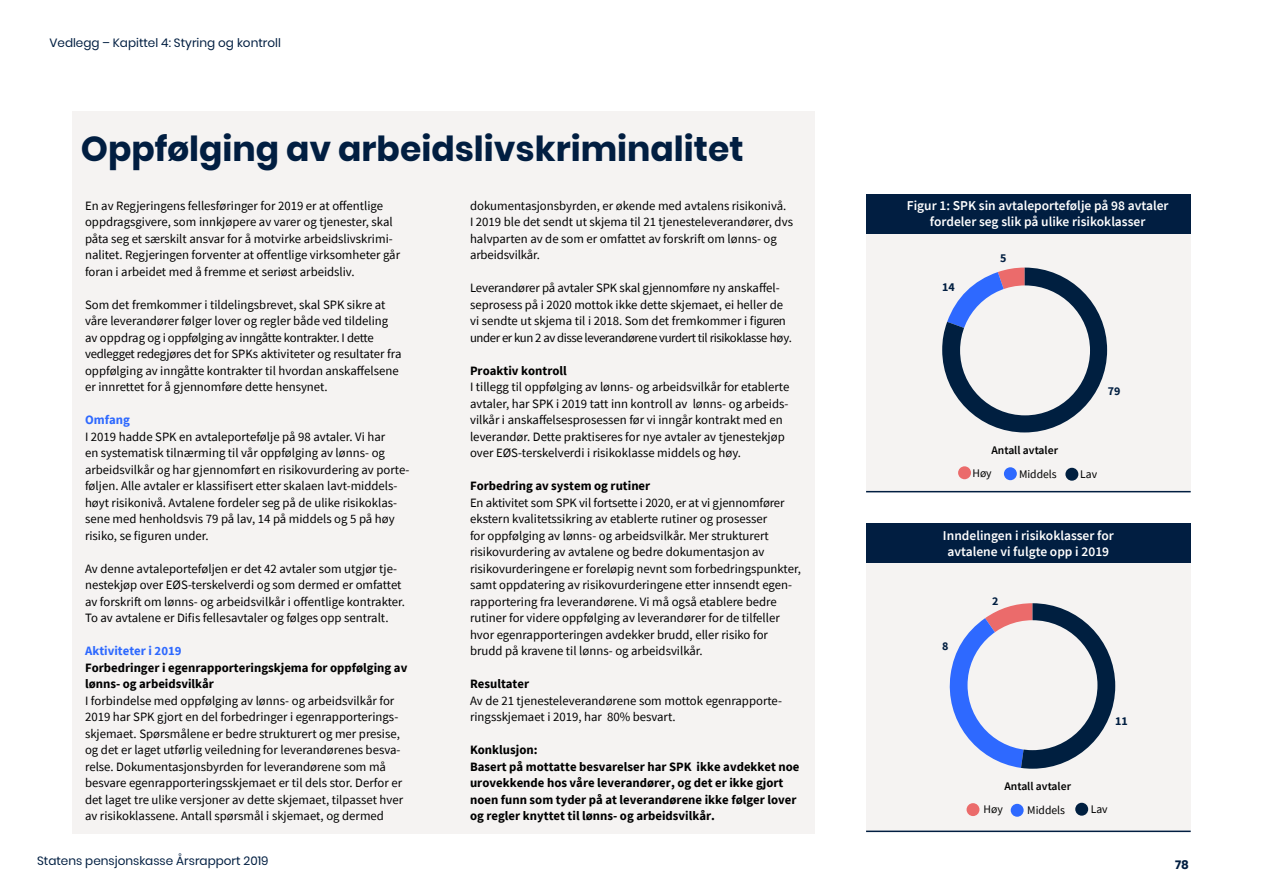
<style>
.page{position:relative;width:1263px;height:893px;background:#fff}
.page>*{position:absolute;margin:0;border:0;box-sizing:border-box;transform-origin:0 0}
.t1{font:700 34.5px "Poppins";color:#011e41}
.t2{font:600 13.5px/16.5px "Source Sans Pro";color:#fff;text-align:center}
.t3{font:12.75px/16.5px "Source Sans Pro";color:#000}
.t4{font:700 12.75px/16.5px "Source Sans Pro";color:#000}
.t5{font:700 12.75px "Source Sans Pro";color:#2e69ff}
.t6{font:12px "Poppins";color:#011e41}
.t7{font:700 12px "Source Sans Pro";color:#011e41}
.t8{font:700 12px "Poppins";color:#011e41}
.t9{font:11.55px "Source Sans Pro";color:#000}
.t10{font:600 11.55px "Source Sans Pro";color:#000}
</style>
<div class="page">
<div style="left:866px;top:549px;width:325px;height:283px;background:#f5f3f2"></div>
<div style="left:866px;top:218px;width:325px;height:273px;background:#f5f3f2"></div>
<div style="left:72px;top:111px;width:742px;height:722px;background:#f5f3f2"></div>
<div style="left:866px;top:523px;width:325px;height:39px;background:#011e41"></div>
<div style="left:866px;top:194px;width:325px;height:40px;background:#011e41"></div>
<hr style="left:866px;top:831px;width:325px;height:1px;background:#011e41">
<hr style="left:866px;top:491px;width:325px;height:1px;background:#011e41">
<div style="left:958px;top:466px;width:13px;height:13px;background:#eb6b6b;border-radius:50%"></div>
<div style="left:1004px;top:467px;width:13px;height:13px;background:#2e69ff;border-radius:50%"></div>
<div style="left:1065px;top:468px;width:13px;height:13px;background:#001f40;border-radius:50%"></div>
<svg style="left:942px;top:268px;width:165px;height:164px"></svg>
<div style="left:960px;top:285px;width:130px;height:130px;background:#f5f3f2;border-radius:50%"></div>
<div style="left:966px;top:803px;width:13px;height:13px;background:#eb6b6b;border-radius:50%"></div>
<div style="left:1011px;top:804px;width:13px;height:13px;background:#2e69ff;border-radius:50%"></div>
<div style="left:1075px;top:803px;width:13px;height:13px;background:#001f40;border-radius:50%"></div>
<svg style="left:949px;top:603px;width:166px;height:166px"></svg>
<div style="left:967px;top:620px;width:130px;height:130px;background:#f5f3f2;border-radius:50%"></div>
<p class="t6" style="left:49px;top:35px;width:233px">Vedlegg – Kapittel 4: Styring og kontroll</p>
<h1 class="t1" style="left:81px;top:129px;width:664px">Oppfølging av arbeidslivskriminalitet</h1>
<p class="t3" style="left:85px;top:197px;width:317px">En av Regjeringens fellesføringer for 2019 er at offentlige oppdragsgivere, som innkjøpere av varer og tjenester, skal påta seg et særskilt ansvar for å motvirke arbeidslivskrimi&shy;nalitet. Regjeringen forventer at offentlige virksomheter går foran i arbeidet med å fremme et seriøst arbeidsliv.</p>
<p class="t3" style="left:85px;top:296px;width:318px">Som det fremkommer i tildelingsbrevet, skal SPK sikre at våre leverandører følger lover og regler både ved tildeling av oppdrag og i oppfølging av inngåtte kontrakter. I dette vedlegget redegjøres det for SPKs aktiviteter og resultater fra oppfølging av inngåtte kontrakter til hvordan anskaffelsene er innrettet for å gjennomføre dette hensynet.</p>
<p class="t5" style="left:85px;top:411px;width:46px">Omfang</p>
<p class="t3" style="left:85px;top:428px;width:326px">I 2019 hadde SPK en avtaleportefølje på 98 avtaler. Vi har<br>en systematisk tilnærming til vår oppfølging av lønns- og arbeidsvilkår og har gjennomført en risikovurdering av porte&shy;føljen. Alle avtaler er klassifisert etter skalaen lavt-middels&shy;høyt risikonivå. Avtalene fordeler seg på de ulike risikoklas&shy;sene med henholdsvis 79 på lav, 14 på middels og 5 på høy risiko, se figuren under.</p>
<p class="t3" style="left:85px;top:560px;width:321px">Av denne avtaleporteføljen er det 42 avtaler som utgjør tje&shy;nestekjøp over EØS-terskelverdi og som dermed er omfattet av forskrift om lønns- og arbeidsvilkår i offentlige kontrakter.<br>To av avtalene er Difis fellesavtaler og følges opp sentralt.</p>
<p class="t5" style="left:85px;top:642px;width:98px">Aktiviteter i 2019</p>
<p class="t4" style="left:85px;top:659px;width:324px">Forbedringer i egenrapporteringskjema for oppfølging av lønns- og arbeidsvilkår</p>
<p class="t3" style="left:85px;top:692px;width:320px">I forbindelse med oppfølging av lønns- og arbeidsvilkår for 2019 har SPK gjort en del forbedringer i egenrapporterings&shy;skjemaet. Spørsmålene er bedre strukturert og mer presise, og det er laget utførlig veiledning for leverandørenes besva&shy;relse. Dokumentasjonsbyrden for leverandørene som må besvare egenrapporteringsskjemaet er til dels stor. Derfor er det laget tre ulike versjoner av dette skjemaet, tilpasset hver av risikoklassene. Antall spørsmål i skjemaet, og dermed</p>
<p class="t3" style="left:470px;top:197px;width:324px">dokumentasjonsbyrden, er økende med avtalens risikonivå.<br>I 2019 ble det sendt ut skjema til 21 tjenesteleverandører, dvs halvparten av de som er omfattet av forskrift om lønns- og arbeidsvilkår.</p>
<p class="t3" style="left:470px;top:279px;width:324px">Leverandører på avtaler SPK skal gjennomføre ny anskaffel&shy;seprosess på i 2020 mottok ikke dette skjemaet, ei heller de vi sendte ut skjema til i 2018. Som det fremkommer i figuren under er kun 2 av disse leverandørene vurdert til risikoklasse høy.</p>
<p class="t4" style="left:470px;top:362px;width:98px">Proaktiv kontroll</p>
<p class="t3" style="left:470px;top:378px;width:321px">I tillegg til oppfølging av lønns- og arbeidsvilkår for etablerte avtaler, har SPK i 2019 tatt inn kontroll av lønns- og arbeids&shy;vilkår i anskaffelsesprosessen før vi inngår kontrakt med en leverandør. Dette praktiseres for nye avtaler av tjenestekjøp over EØS-terskelverdi i risikoklasse middels og høy.</p>
<p class="t4" style="left:470px;top:477px;width:182px">Forbedring av system og rutiner</p>
<p class="t3" style="left:470px;top:494px;width:332px">En aktivitet som SPK vil fortsette i 2020, er at vi gjennomfører ekstern kvalitetssikring av etablerte rutiner og prosesser<br>for oppfølging av lønns- og arbeidsvilkår. Mer strukturert risikovurdering av avtalene og bedre dokumentasjon av risikovurderingene er foreløpig nevnt som forbedringspunkter, samt oppdatering av risikovurderingene etter innsendt egen&shy;rapportering fra leverandørene. Vi må også etablere bedre rutiner for videre oppfølging av leverandører for de tilfeller hvor egenrapporteringen avdekker brudd, eller risiko for brudd på kravene til lønns- og arbeidsvilkår.</p>
<p class="t4" style="left:470px;top:675px;width:61px">Resultater</p>
<p class="t3" style="left:470px;top:692px;width:313px">Av de 21 tjenesteleverandørene som mottok egenrapporte&shy;ringsskjemaet i 2019, har 80% besvart.</p>
<p class="t4" style="left:470px;top:741px;width:331px">Konklusjon:<br>Basert på mottatte besvarelser har SPK ikke avdekket noe urovekkende hos våre leverandører, og det er ikke gjort noen funn som tyder på at leverandørene ikke følger lover og regler knyttet til lønns- og arbeidsvilkår.</p>
<p class="t2" style="left:907px;top:197px;width:263px">Figur 1: SPK sin avtaleportefølje på 98 avtaler fordeler seg slik på ulike risikoklasser</p>
<p class="t7" style="left:942px;top:279px;width:14px">14</p>
<p class="t7" style="left:1000px;top:250px;width:8px">5</p>
<p class="t7" style="left:1108px;top:383px;width:14px">79</p>
<p class="t10" style="left:991px;top:442px;width:68px">Antall avtaler</p>
<p class="t9" style="left:972px;top:466px;width:21px">Høy</p>
<p class="t9" style="left:1019px;top:467px;width:39px">Middels</p>
<p class="t9" style="left:1080px;top:467px;width:18px">Lav</p>
<p class="t2" style="left:943px;top:527px;width:172px">Inndelingen i risikoklasser for avtalene vi fulgte opp i 2019</p>
<p class="t7" style="left:942px;top:638px;width:8px">8</p>
<p class="t7" style="left:992px;top:593px;width:8px">2</p>
<p class="t7" style="left:1115px;top:713px;width:14px">11</p>
<p class="t10" style="left:1004px;top:779px;width:68px">Antall avtaler</p>
<p class="t9" style="left:983px;top:802px;width:21px">Høy</p>
<p class="t9" style="left:1027px;top:802px;width:39px">Middels</p>
<p class="t9" style="left:1091px;top:802px;width:18px">Lav</p>
<p class="t6" style="left:37px;top:854px;width:233px">Statens pensjonskasse Årsrapport 2019</p>
<p class="t8" style="left:1175px;top:857px;width:15px">78</p>
</div>
